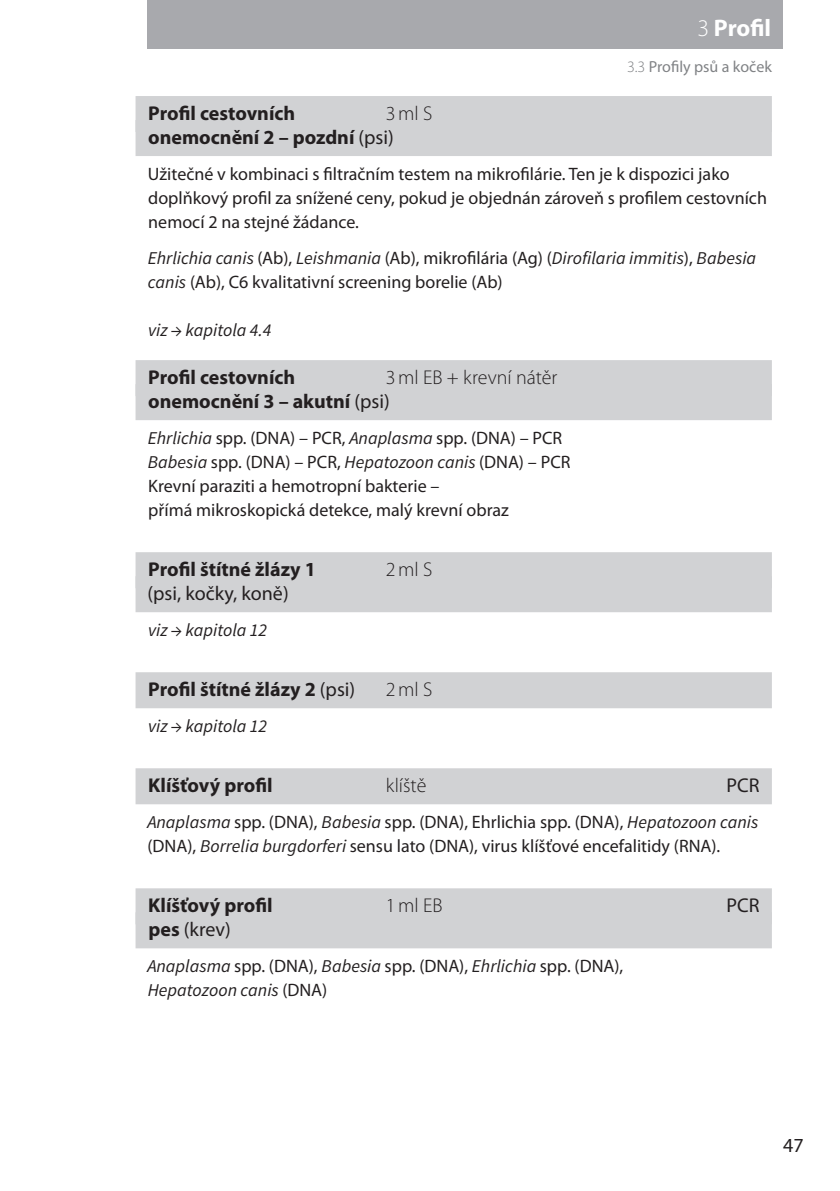
<style>
.page{position:relative;width:840px;height:1191px;background:#fff}
.page>*{position:absolute;margin:0;border:0;box-sizing:border-box;transform-origin:0 0}
.t1{font:700 24px "Myriad Pro";color:#fff}
.vyšetření___hlavička{font:700 20px "Myriad Pro";color:#231f20}
.vyšetření___hlavička-2{font:300 20px "Myriad Pro";color:#231f20}
.vyšetření___hlavička-3{font:20px "Myriad Pro";color:#231f20}
.vyšetření___základní{font:18px/24px "Myriad Pro";color:#231f20}
.vyšetření___základní-2{font:italic 18px/24px "Source Sans Pro";color:#231f20}
.horní_podlišta{font:16px "Myriad Pro";color:#808285}
.s1{font-weight:300}
.s2{font-weight:400}
.s3{font-family:"Source Sans Pro";font-style:italic}
.s4{font-weight:700}
.s5{font-family:"Myriad Pro";font-style:normal}
</style>
<div class="page">
<div style="left:147px;top:0;width:635px;height:48px;background:#a8a9ad"></div>
<div style="left:135px;top:96px;width:636px;height:36px;background:#d1d2d4"></div>
<div style="left:135px;top:120px;width:636px;height:36px;background:#d1d2d4"></div>
<div style="left:135px;top:360px;width:636px;height:36px;background:#d1d2d4"></div>
<div style="left:135px;top:384px;width:636px;height:36px;background:#d1d2d4"></div>
<div style="left:135px;top:552px;width:636px;height:36px;background:#d1d2d4"></div>
<div style="left:135px;top:576px;width:636px;height:36px;background:#d1d2d4"></div>
<div style="left:135px;top:672px;width:636px;height:36px;background:#d1d2d4"></div>
<div style="left:135px;top:768px;width:636px;height:36px;background:#d1d2d4"></div>
<div style="left:135px;top:888px;width:636px;height:36px;background:#d1d2d4"></div>
<div style="left:135px;top:912px;width:636px;height:36px;background:#d1d2d4"></div>
<h1 class="t1" style="left:697px;top:12px;width:75px"><span class="s1">3</span> Profil</h1>
<p class="horní_podlišta" style="left:626px;top:57px;width:146px"><span class="s1">3.3</span> Profily psů a koček</p>
<p class="vyšetření___hlavička" style="left:148px;top:100px;width:148px">Profil cestovních</p>
<p class="vyšetření___hlavička-2" style="left:385px;top:101px;width:48px">3ml S</p>
<p class="vyšetření___hlavička" style="left:148px;top:124px;width:247px">onemocnění 2 – pozdní <span class="s2">(psi)</span></p>
<p class="vyšetření___základní" style="left:148px;top:162px;width:620px">Užitečné v kombinaci s filtračním testem na mikrofilárie. Ten je k dispozici jako doplňkový profil za snížené ceny, pokud je objednán zároveň s profilem cestovních nemocí 2 na stejné žádance.</p>
<p class="vyšetření___základní" style="left:148px;top:246px;width:609px"><span class="s3">Ehrlichia canis</span> (Ab), <span class="s3">Leishmania</span> (Ab), mikrofilária (Ag) (<span class="s3">Dirofilaria immitis</span>), <span class="s3">Babesia canis</span> (Ab), C6 kvalitativní screening borelie (Ab)</p>
<p class="vyšetření___základní-2" style="left:148px;top:318px;width:125px">viz → kapitola 4.4</p>
<p class="vyšetření___hlavička" style="left:148px;top:364px;width:148px">Profil cestovních</p>
<p class="vyšetření___hlavička-2" style="left:385px;top:365px;width:173px">3ml EB + krevní nátěr</p>
<p class="vyšetření___hlavička" style="left:148px;top:388px;width:243px">onemocnění 3 – akutní <span class="s2">(psi)</span></p>
<p class="vyšetření___základní" style="left:148px;top:426px;width:416px"><span class="s3">Ehrlichia</span> spp. (DNA) – PCR, <span class="s3">Anaplasma</span> spp. (DNA) – PCR</p>
<p class="vyšetření___základní" style="left:148px;top:450px;width:424px"><span class="s3">Babesia</span> spp. (DNA) – PCR, <span class="s3">Hepatozoon canis</span> (DNA) – PCR</p>
<p class="vyšetření___základní" style="left:148px;top:474px;width:362px">Krevní paraziti a hemotropní bakterie –<br>přímá mikroskopická detekce, malý krevní obraz</p>
<p class="vyšetření___hlavička" style="left:148px;top:556px;width:169px">Profil štítné žlázy 1</p>
<p class="vyšetření___hlavička-2" style="left:385px;top:557px;width:48px">2ml S</p>
<p class="vyšetření___hlavička-3" style="left:147px;top:581px;width:143px">(psi, kočky, koně)</p>
<p class="vyšetření___základní-2" style="left:148px;top:618px;width:121px">viz → kapitola 12</p>
<p class="vyšetření___hlavička" style="left:148px;top:676px;width:208px">Profil štítné žlázy 2 <span class="s2">(psi)</span></p>
<p class="vyšetření___hlavička-2" style="left:385px;top:677px;width:48px">2ml S</p>
<p class="vyšetření___základní-2" style="left:148px;top:714px;width:121px">viz → kapitola 12</p>
<p class="vyšetření___hlavička" style="left:148px;top:772px;width:126px">Klíšťový profil</p>
<p class="vyšetření___hlavička-2" style="left:385px;top:773px;width:42px">klíště</p>
<p class="vyšetření___hlavička-3" style="left:726px;top:773px;width:34px">PCR</p>
<p class="vyšetření___základní" style="left:147px;top:810px;width:612px"><span class="s3">Anaplasma</span> spp. (DNA), <span class="s3">Babesia</span> spp. (DNA), Ehrlichia spp. (DNA), <span class="s3">Hepatozoon canis </span>(DNA), <span class="s3">Borrelia burgdorferi</span> sensu lato (DNA), virus klíšťové encefalitidy (RNA).</p>
<p class="vyšetření___hlavička" style="left:148px;top:892px;width:126px">Klíšťový profil</p>
<p class="vyšetření___hlavička-2" style="left:385px;top:893px;width:58px">1ml EB</p>
<p class="vyšetření___hlavička-3" style="left:726px;top:893px;width:34px">PCR</p>
<p class="vyšetření___hlavička-3" style="left:148px;top:917px;width:84px"><span class="s4">pes</span> (krev)</p>
<p class="vyšetření___základní-2" style="left:147px;top:954px;width:477px">Anaplasma <span class="s5">spp. (DNA),</span> Babesia <span class="s5">spp. (DNA),</span> Ehrlichia <span class="s5">spp. (DNA),<br></span>Hepatozoon canis <span class="s5">(DNA)</span></p>
<p class="vyšetření___hlavička-3" style="left:782px;top:1133px;width:22px">47</p>
</div>
